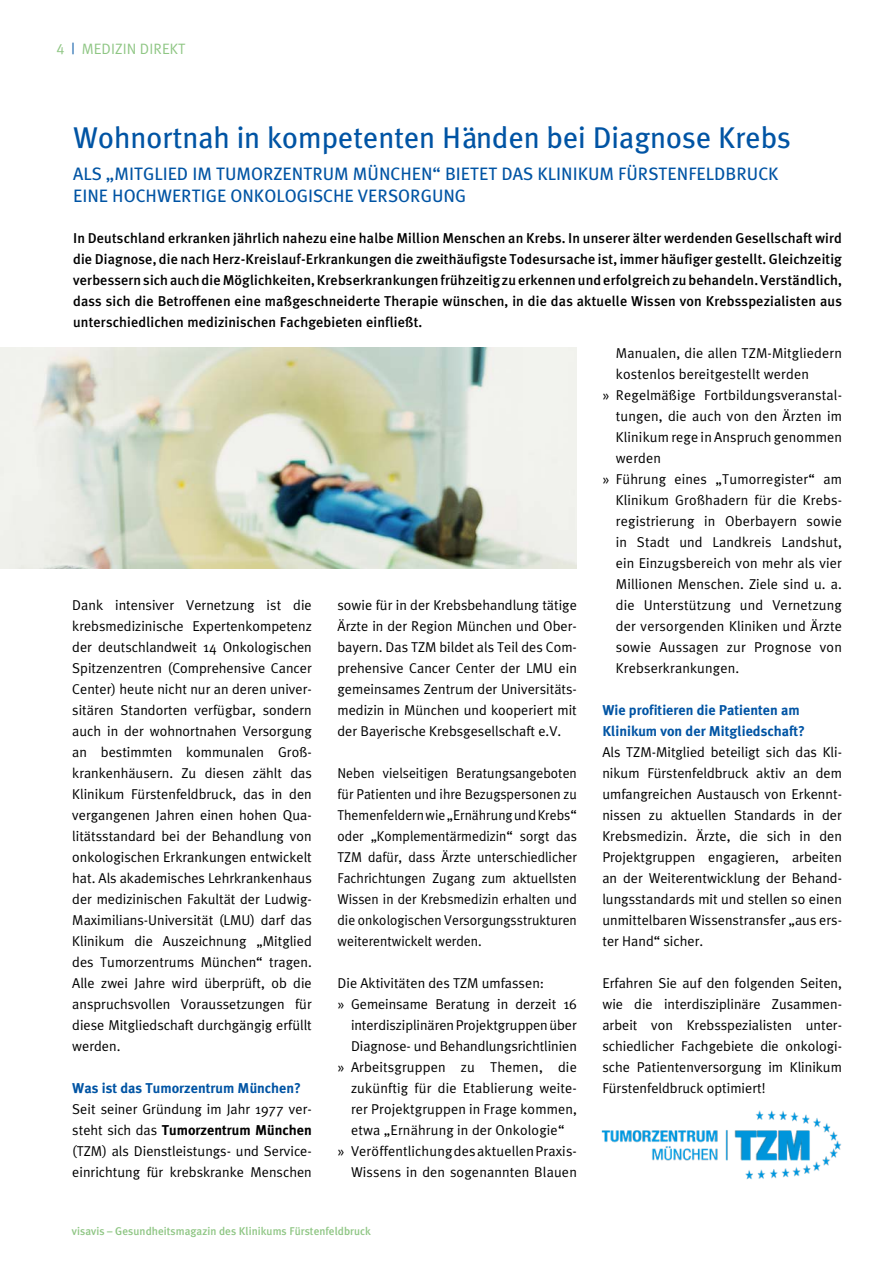
<style>
.page{position:relative;width:893px;height:1263px;background:#fff}
.page>*{position:absolute;margin:0;border:0;box-sizing:border-box;transform-origin:0 0}
.H1_Headline{font:30px "Meta Plus";color:#0054a4}
.H2_Sub_Headline{font:18px/22.5px "Meta Plus";color:#0054a4}
.t1{font:15px "Meta Plus Normal";letter-spacing:.005em;color:#8fc684}
.Fließtext{font:14.25px/21px "Meta Plus Normal";color:#000;text-align:justify}
.Fließtext_eingerückt{font:14.25px/21px "Meta Plus Normal";letter-spacing:.01em;color:#000;text-align:justify}
.Teaser_1{font:500 14.25px/21px "Meta Plus";letter-spacing:.01em;color:#000;text-align:justify}
.Fließtext-2{font:14.25px/21px "Meta Plus Normal";color:#000;text-align:justify;scale:.96 1}
.H3_Überschirft_Fließ{font:700 14.25px "Meta Plus";color:#0054a4}
.t2{font:500 11.25px "Meta Plus";letter-spacing:.005em;color:#8fc684}
.s1{font-family:"Meta Plus Normal Caps"}
.s2{color:#0054a4}
.s3{font-family:"Meta Plus";font-weight:700}
</style>
<div class="page">
<img style="left:601px;top:1110px;width:241px;height:70px">
<img style="left:0;top:348px;width:577px;height:220px">
<p class="t1" style="left:56px;top:41px;width:131px"><span class="s1">4</span> <span class="s2">|</span> MEDIZIN DIREKT</p>
<p class="H1_Headline" style="left:73px;top:120px;width:719px">Wohnortnah in kompetenten Händen bei Diagnose Krebs</p>
<p class="H2_Sub_Headline" style="left:73px;top:162px;width:707px">ALS „MITGLIED IM TUMORZENTRUM MÜNCHEN“ BIETET DAS KLINIKUM FÜRSTENFELDBRUCK<br>EINE HOCHWERTIGE ONKOLOGISCHE VERSORGUNG</p>
<p class="Teaser_1" style="left:73px;top:227px;width:770px">In Deutschland erkranken jährlich nahezu eine halbe Million Menschen an Krebs. In unserer älter werdenden Gesellschaft wird die Diagnose, die nach Herz-Kreislauf-Erkrankungen die zweithäufigste Todesursache ist, immer häufiger gestellt. Gleichzeitig verbessern sich auch die Möglichkeiten, Krebserkrankungen frühzeitig zu erkennen und erfolgreich zu behandeln. Verständlich, dass sich die Betroffenen eine maßgeschneiderte Therapie wünschen, in die das aktuelle Wissen von Krebsspezialisten aus unterschiedlichen medizinischen Fachgebieten einfließt.</p>
<p class="Fließtext" style="left:72px;top:594px;width:241px">Dank intensiver Vernetzung ist die krebsmedizinische Expertenkompetenz der deutschlandweit 14 Onkologischen Spitzenzentren (Comprehensive Cancer Center) heute nicht nur an deren univer&shy;sitären Standorten verfügbar, sondern auch in der wohnortnahen Versorgung an bestimmten kommunalen Groß&shy;krankenhäusern. Zu diesen zählt das Klinikum Fürstenfeldbruck, das in den vergangenen Jahren einen hohen Qua&shy;litätsstandard bei der Behandlung von onkologischen Erkrankungen entwickelt hat. Als akademisches Lehrkrankenhaus der medizinischen Fakultät der Ludwig-Maximilians-Universität (LMU) darf das Klinikum die Auszeichnung „Mitglied des Tumorzentrums München“ tragen.<br>Alle zwei Jahre wird überprüft, ob die anspruchsvollen Voraussetzungen für diese Mitgliedschaft durchgängig erfüllt werden.</p>
<p class="H3_Überschirft_Fließ" style="left:72px;top:1080px;width:230px">Was ist das Tumorzentrum München?</p>
<p class="Fließtext" style="left:72px;top:1098px;width:241px">Seit seiner Gründung im Jahr 1977 ver&shy;steht sich das <span class="s3">Tumorzentrum München </span>(TZM) als Dienstleistungs- und Service&shy;einrichtung für krebskranke Menschen</p>
<p class="Fließtext" style="left:338px;top:594px;width:241px">sowie für in der Krebsbehandlung tätige Ärzte in der Region München und Ober&shy;bayern. Das TZM bildet als Teil des Com&shy;prehensive Cancer Center der LMU ein gemeinsames Zentrum der Universitäts&shy;medizin in München und kooperiert mit der Bayerische Krebsgesellschaft e.V.</p>
<p class="Fließtext-2" style="left:338px;top:762px;width:251px">Neben vielseitigen Beratungsangeboten für Patienten und ihre Bezugspersonen zu Themenfeldern wie „Ernährung und Krebs“ oder „Komplementärmedizin“ sorgt das TZM dafür, dass Ärzte unterschiedlicher Fachrichtungen Zugang zum aktuellsten Wissen in der Krebsmedizin erhalten und die onkologischen Versorgungsstrukturen weiterentwickelt werden.</p>
<p class="Fließtext" style="left:338px;top:972px;width:208px">Die Aktivitäten des TZM umfassen:</p>
<p class="Fließtext_eingerückt" style="left:351px;top:993px;width:227px;text-indent:-14px">» Gemeinsame Beratung in derzeit 16 interdisziplinären Projektgruppen über Diagnose- und Behandlungsrichtlinien</p>
<p class="Fließtext_eingerückt" style="left:351px;top:1056px;width:227px;text-indent:-14px">» Arbeitsgruppen zu Themen, die zukünftig für die Etablierung weite&shy;rer Projektgruppen in Frage kommen, etwa „Ernährung in der Onkologie“</p>
<p class="Fließtext_eingerückt" style="left:338px;top:1140px;width:241px;text-align:right">» Veröffentlichung des aktuellen Praxis-<br>Wissens in den sogenannten Blauen</p>
<p class="t2" style="left:72px;top:1224px;width:301px">visavis – Gesundheitsmagazin des Klinikums Fürstenfeldbruck</p>
<p class="Fließtext_eingerückt" style="left:616px;top:342px;width:228px">Manualen, die allen TZM-Mitgliedern kostenlos bereitgestellt werden</p>
<p class="Fließtext_eingerückt" style="left:616px;top:384px;width:228px;text-indent:-14px">» Regelmäßige Fortbildungsveranstal&shy;tungen, die auch von den Ärzten im Klinikum rege in Anspruch genommen werden</p>
<p class="Fließtext_eingerückt" style="left:616px;top:468px;width:228px;text-indent:-14px">» Führung eines „Tumorregister“ am Klinikum Großhadern für die Krebs&shy;registrierung in Oberbayern sowie in Stadt und Landkreis Landshut, ein Einzugsbereich von mehr als vier Millionen Menschen. Ziele sind u. a. die Unterstützung und Vernetzung der versorgenden Kliniken und Ärzte sowie Aussagen zur Prognose von Krebserkrankungen.</p>
<p class="H3_Überschirft_Fließ" style="left:602px;top:702px;width:199px">Wie profitieren die Patienten am</p>
<p class="H3_Überschirft_Fließ" style="left:602px;top:723px;width:204px">Klinikum von der Mitgliedschaft?</p>
<p class="Fließtext" style="left:602px;top:741px;width:241px">Als TZM-Mitglied beteiligt sich das Kli&shy;nikum Fürstenfeldbruck aktiv an dem umfangreichen Austausch von Erkennt&shy;nissen zu aktuellen Standards in der Krebsmedizin. Ärzte, die sich in den Projektgruppen engagieren, arbeiten an der Weiterentwicklung der Behand&shy;lungsstandards mit und stellen so einen unmittelbaren Wissenstransfer „aus ers&shy;ter Hand“ sicher.</p>
<p class="Fließtext" style="left:602px;top:972px;width:241px">Erfahren Sie auf den folgenden Seiten, wie die interdisziplinäre Zusammen&shy;arbeit von Krebsspezialisten unter&shy;schiedlicher Fachgebiete die onkologi&shy;sche Patientenversorgung im Klinikum Fürstenfeldbruck optimiert!</p>
</div>
